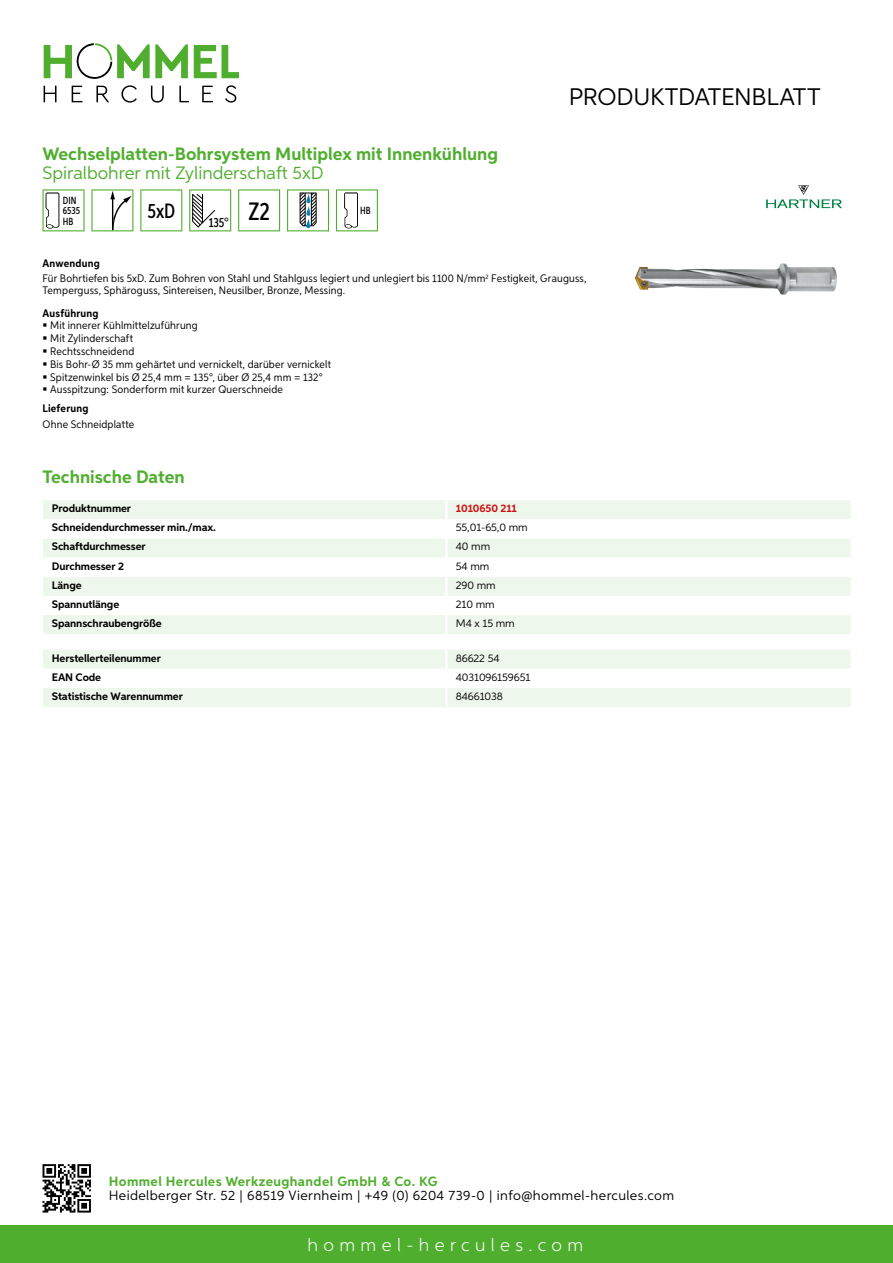
<style>
.page{position:relative;width:893px;height:1263px;background:#fff}
.page>*{position:absolute;margin:0;border:0;box-sizing:border-box;transform-origin:0 0}
.t1{font:24px "Aspira";letter-spacing:-.01em;color:#000}
.t2{font:500 20.7px "Aspira XX Nar";color:#000}
.t3{font:700 18px "Aspira";color:#50ae2f}
.t4{font:18px "Aspira";color:#50ae2f}
.t5{font:300 18px "Aspira";letter-spacing:.3em;color:#fff}
.t6{font:13.5px "Aspira";letter-spacing:.03em;color:#000}
.t7{font:700 13.5px "Aspira";letter-spacing:.03em;color:#50ae2f}
.t8{font:500 13.35px "Aspira XX Nar";color:#000}
.t9{font:10.95px/12.8px "Aspira Nar";letter-spacing:.015em;color:#000}
.t10{font:700 10.95px "Aspira";letter-spacing:-.01em;color:#000}
.t11{font:10.95px "Aspira";letter-spacing:-.01em;color:#000}
.t12{font:700 10.95px "Aspira Nar";letter-spacing:.02em;color:#000}
.t13{font:700 10.95px "Aspira";letter-spacing:-.01em;color:#cd1013}
.t14{font:500 10.35px/10.4px "Aspira XX Nar";color:#000}
.s1{font-weight:700}
</style>
<div class="page">
<div style="left:0;top:1226px;width:893px;height:37px;background:#50ae2f"></div>
<svg style="left:43px;top:1164px;width:48px;height:48px"></svg>
<svg style="left:194px;top:45px;width:45px;height:33px"></svg>
<svg style="left:44px;top:43px;width:144px;height:36px"></svg>
<svg style="left:44px;top:86px;width:13px;height:16px"></svg>
<svg style="left:72px;top:86px;width:10px;height:16px"></svg>
<svg style="left:96px;top:86px;width:13px;height:16px"></svg>
<svg style="left:121px;top:85px;width:16px;height:18px"></svg>
<svg style="left:151px;top:86px;width:13px;height:17px"></svg>
<svg style="left:179px;top:86px;width:10px;height:16px"></svg>
<svg style="left:202px;top:86px;width:11px;height:16px"></svg>
<svg style="left:225px;top:85px;width:11px;height:18px"></svg>
<div style="left:43px;top:500px;width:807px;height:134px;background:#eef7eb"></div>
<svg style="left:43px;top:519px;width:807px;height:96px"></svg>
<hr style="left:445px;top:500px;width:3px;height:19px;background:#fff">
<hr style="left:445px;top:519px;width:3px;height:19px;background:#fff">
<hr style="left:445px;top:538px;width:3px;height:20px;background:#fff">
<hr style="left:445px;top:558px;width:3px;height:19px;background:#fff">
<hr style="left:445px;top:577px;width:3px;height:19px;background:#fff">
<hr style="left:445px;top:596px;width:3px;height:19px;background:#fff">
<hr style="left:445px;top:615px;width:3px;height:19px;background:#fff">
<svg style="left:43px;top:650px;width:807px;height:57px"></svg>
<hr style="left:445px;top:688px;width:3px;height:19px;background:#fff">
<svg style="left:43px;top:189px;width:42px;height:42px"></svg>
<svg style="left:91px;top:189px;width:42px;height:42px"></svg>
<svg style="left:140px;top:189px;width:42px;height:42px"></svg>
<svg style="left:189px;top:189px;width:42px;height:42px"></svg>
<svg style="left:238px;top:189px;width:42px;height:42px"></svg>
<svg style="left:287px;top:189px;width:42px;height:42px"></svg>
<svg style="left:336px;top:189px;width:42px;height:42px"></svg>
<img style="left:635px;top:263px;width:202px;height:32px">
<svg style="left:766px;top:185px;width:76px;height:23px"></svg>
<h3 class="t3" style="left:43px;top:142px;width:457px">Wechselplatten-Bohrsystem Multiplex mit Innenkühlung</h3>
<h3 class="t4" style="left:43px;top:162px;width:280px">Spiralbohrer mit Zylinderschaft 5xD</h3>
<p class="t14" style="left:63px;top:195px;width:19px">DIN<br>6535<br>HB</p>
<h2 class="t2" style="left:147px;top:198px;width:29px">5xD</h2>
<p class="t8" style="left:209px;top:215px;width:62px">135° <sup>Z2</sup></p>
<p class="t14" style="left:360px;top:205px;width:12px">HB</p>
<h1 class="t1" style="left:569px;top:82px;width:253px">Produktdatenblatt</h1>
<p class="t9" style="left:43px;top:256px;width:545px;line-height:15.1px"><span class="s1">Anwendung<br></span>Für Bohrtiefen bis 5xD. Zum Bohren von Stahl und Stahlguss legiert und unlegiert bis 1100 N/mm<sup>2</sup> Festigkeit, Grauguss,</p>
<p class="t9" style="left:43px;top:284px;width:304px">Temperguss, Sphäroguss, Sintereisen, Neusilber, Bronze, Messing.</p>
<p class="t12" style="left:43px;top:306px;width:58px">Ausführung</p>
<p class="t9" style="left:50px;top:319px;width:282px">Mit innerer Kühlmittelzuführung<br>Mit Zylinderschaft<br>Rechtsschneidend<br>Bis Bohr-Ø 35 mm gehärtet und vernickelt, darüber vernickelt Spitzenwinkel bis Ø 25,4 mm = 135°, über Ø 25,4 mm = 132° Ausspitzung: Sonderform mit kurzer Querschneide</p>
<p class="t12" style="left:43px;top:402px;width:47px">Lieferung</p>
<p class="t9" style="left:43px;top:417px;width:93px">Ohne Schneidplatte</p>
<h3 class="t3" style="left:43px;top:466px;width:144px">Technische Daten</h3>
<p class="t10" style="left:52px;top:502px;width:81px">Produktnummer</p>
<p class="t13" style="left:456px;top:502px;width:63px">1010650 211</p>
<p class="t10" style="left:52px;top:521px;width:166px">Schneidendurchmesser min./max.</p>
<p class="t11" style="left:456px;top:521px;width:73px">55,01-65,0 mm</p>
<p class="t10" style="left:52px;top:540px;width:95px">Schaftdurchmesser</p>
<p class="t11" style="left:456px;top:540px;width:36px">40 mm</p>
<p class="t10" style="left:52px;top:559px;width:74px">Durchmesser 2</p>
<p class="t11" style="left:456px;top:559px;width:35px">54 mm</p>
<p class="t10" style="left:52px;top:578px;width:31px">Länge</p>
<p class="t11" style="left:456px;top:578px;width:41px">290 mm</p>
<p class="t10" style="left:52px;top:597px;width:69px">Spannutlänge</p>
<p class="t11" style="left:456px;top:597px;width:40px">210 mm</p>
<p class="t10" style="left:52px;top:616px;width:112px">Spannschraubengröße</p>
<p class="t11" style="left:456px;top:616px;width:60px">M4 x 15 mm</p>
<p class="t10" style="left:52px;top:651px;width:111px">Herstellerteilenummer</p>
<p class="t11" style="left:456px;top:651px;width:45px">86622 54</p>
<p class="t10" style="left:52px;top:670px;width:51px">EAN Code</p>
<p class="t11" style="left:456px;top:670px;width:76px">4031096159651</p>
<p class="t10" style="left:52px;top:689px;width:132px">Statistische Warennummer</p>
<p class="t11" style="left:456px;top:689px;width:49px">84661038</p>
<p class="t7" style="left:109px;top:1172px;width:330px">Hommel Hercules Werkzeughandel GmbH &amp; Co. KG</p>
<p class="t6" style="left:109px;top:1187px;width:567px">Heidelberger Str. 52 | 68519 Viernheim | +49 (0) 6204 739-0 | info@hommel-hercules.com</p>
<h3 class="t5" style="left:307px;top:1234px;width:277px">hommel-hercules.com</h3>
</div>
